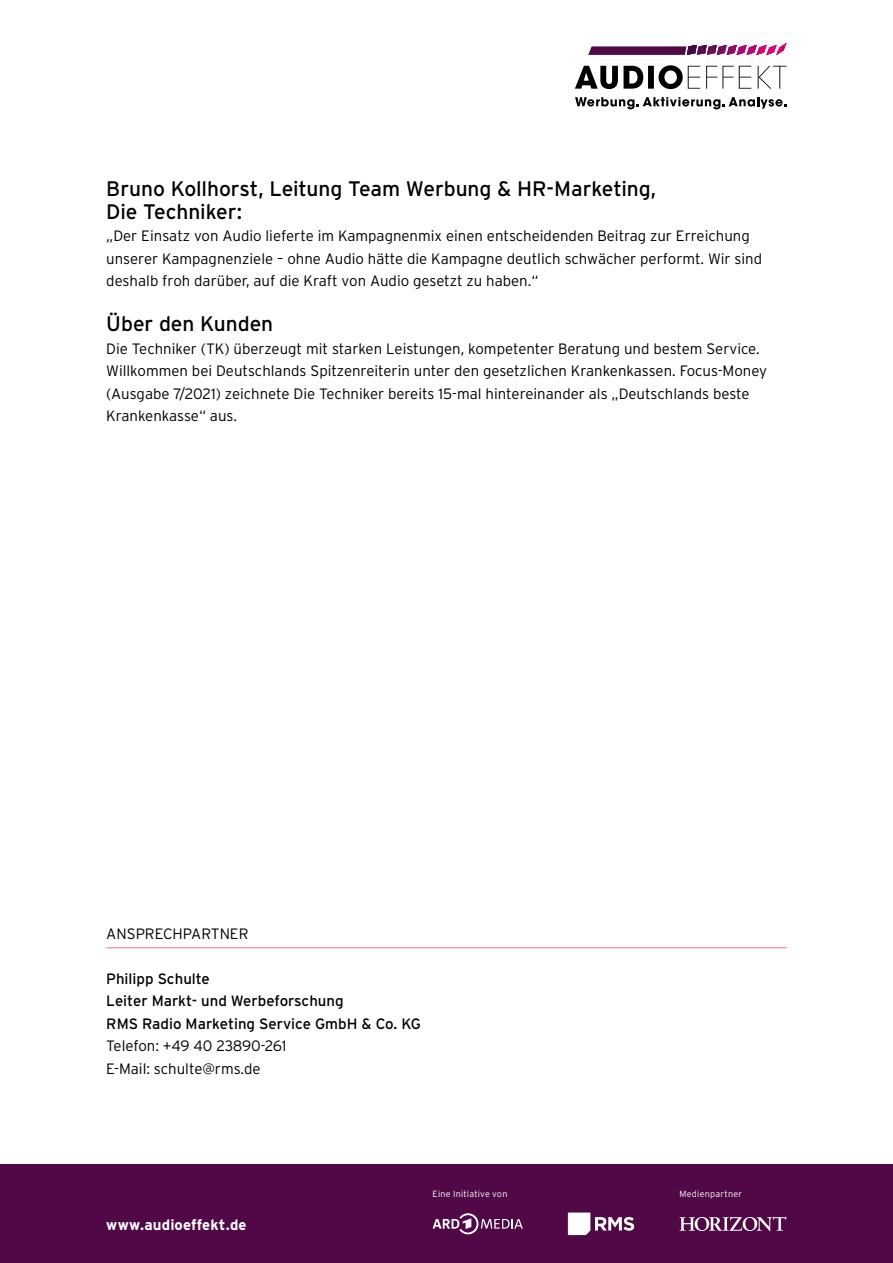
<style>
.page{position:relative;width:893px;height:1263px;background:#fff}
.page>*{position:absolute;margin:0;border:0;box-sizing:border-box;transform-origin:0 0}
.t1{font:21px/22.5px "Interstate";letter-spacing:-.005em;color:#000}
.t2{font:300 15px/22.5px "Interstate";color:#000}
.t3{font:15px/22.5px "Interstate";color:#000}
.t4{font:700 15px "Interstate";letter-spacing:.01em;color:#fff}
.t5{font:300 9px "Interstate";letter-spacing:.025em;color:#fff}
</style>
<div class="page">
<svg style="left:588px;top:43px;width:198px;height:12px"></svg>
<svg style="left:575px;top:65px;width:211px;height:24px"></svg>
<svg style="left:575px;top:97px;width:211px;height:12px"></svg>
<div style="left:0;top:1164px;width:893px;height:99px;background:#500847"></div>
<hr style="left:106px;top:947px;width:681px;height:1px;background:#ef787e">
<svg style="left:679px;top:1216px;width:107px;height:15px"></svg>
<svg style="left:568px;top:1212px;width:66px;height:23px"></svg>
<svg style="left:433px;top:1213px;width:90px;height:21px"></svg>
<h1 class="t1" style="left:106px;top:178px;width:551px">Bruno Kollhorst, Leitung Team Werbung &amp; HR-Marketing,<br>Die Techniker:</h1>
<p class="t2" style="left:106px;top:225px;width:657px">„Der Einsatz von Audio lieferte im Kampagnenmix einen entscheidenden Beitrag zur Erreichung unserer Kampagnenziele – ohne Audio hätte die Kampagne deutlich schwächer performt. Wir sind deshalb froh darüber, auf die Kraft von Audio gesetzt zu haben.“</p>
<h1 class="t1" style="left:106px;top:313px;width:168px">Über den Kunden</h1>
<p class="t2" style="left:106px;top:337px;width:662px">Die Techniker (TK) überzeugt mit starken Leistungen, kompetenter Beratung und bestem Service.<br>Willkommen bei Deutschlands Spitzenreiterin unter den gesetzlichen Krankenkassen. Focus-Money (Ausgabe 7/2021) zeichnete Die Techniker bereits 15-mal hintereinander als „Deutschlands beste Krankenkasse“ aus.</p>
<p class="t2" style="left:106px;top:922px;width:144px">ANSPRECHPARTNER</p>
<p class="t3" style="left:106px;top:967px;width:316px">Philipp Schulte<br>Leiter Markt- und Werbeforschung<br>RMS Radio Marketing Service GmbH &amp; Co. KG</p>
<p class="t2" style="left:106px;top:1035px;width:182px">Telefon: +49 40 23890-261<br>E-Mail: schulte@rms.de</p>
<p class="t4" style="left:106px;top:1216px;width:142px">www.audioeffekt.de</p>
<p class="t5" style="left:433px;top:1189px;width:76px">Eine Initiative von</p>
<p class="t5" style="left:679px;top:1189px;width:64px">Medienpartner</p>
</div>
